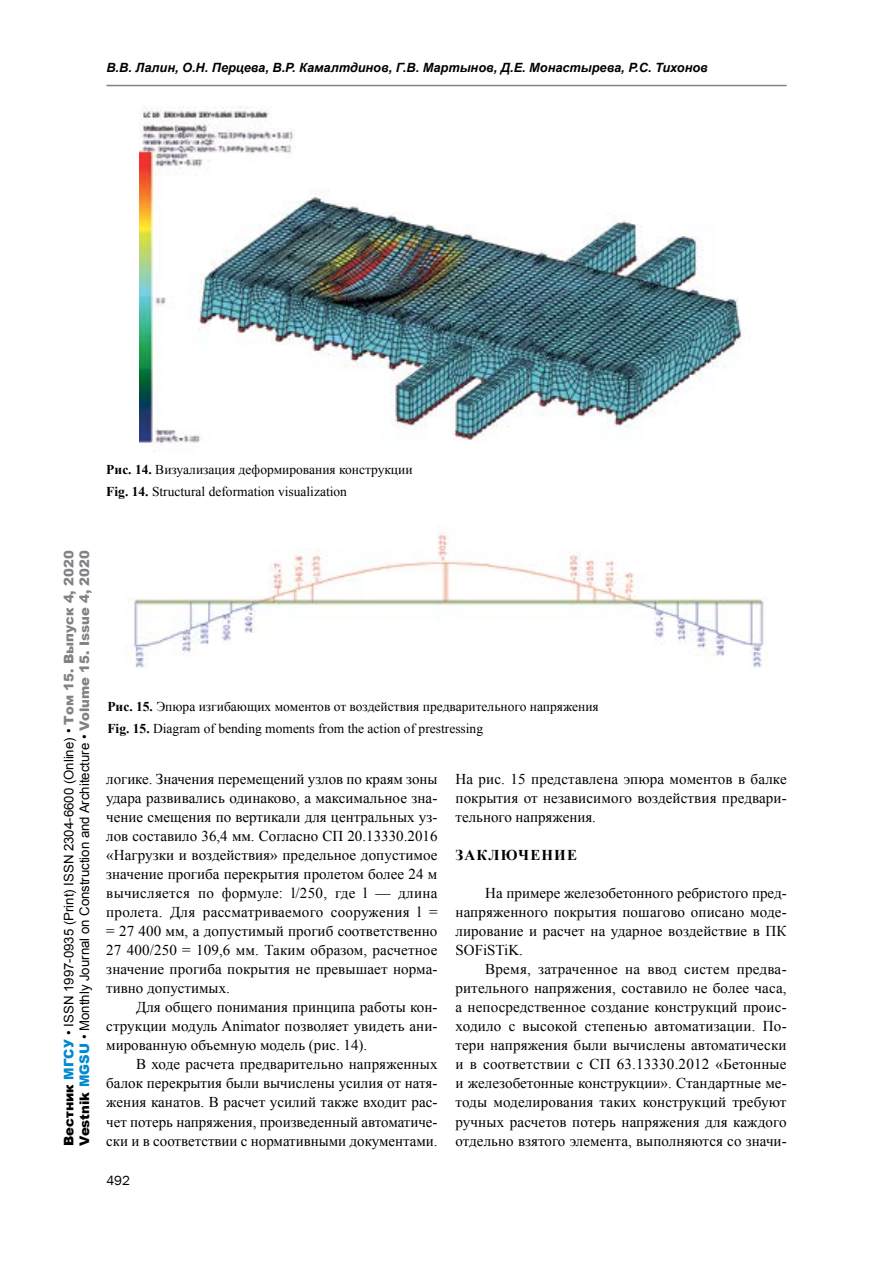
<style>
.page{position:relative;width:893px;height:1263px;background:#fff}
.page>*{position:absolute;margin:0;border:0;box-sizing:border-box;transform-origin:0 0}
.t1{font:15px/19px "Times New Roman";color:#000;text-align:justify}
.t2{font:700 15px "Times New Roman";letter-spacing:.075em;color:#000}
.t3{font:13.5px/21.5px "Times New Roman";color:#000}
.t4{font:13.5px "Franklin Gothic";color:#000}
.t5{font:13.2px/15.9px "Arial";color:#000}
.t6{font:italic 700 12.75px "Arial";color:#000}
.s1{font-weight:700}
.s2{font-weight:900}
.s3{font-weight:900;color:#0089cf}
.s4{font-weight:900;color:#808285}
</style>
<div class="page">
<hr style="left:106px;top:85px;width:681px;height:1px;background:#808285">
<img style="left:140px;top:106px;width:602px;height:346px">
<img style="left:129px;top:532px;width:639px;height:136px">
<p class="t6" style="left:106px;top:59px;width:603px">В.В. Лалин, О.Н. Перцева, В.Р. Камалтдинов, Г.В. Мартынов, Д.Е. Монастырева, Р.С. Тихонов</p>
<p class="t3" style="left:106px;top:459px;width:308px"><span class="s1">Рис. 14.</span> Визуализация деформирования конструкции<br><span class="s1">Fig. 14.</span> Structural deformation visualization</p>
<p class="t5" style="left:61px;top:1146px;width:597px;rotate:-90deg"><span class="s2">Вестник</span> <span class="s3">МГСУ</span> • ISSN 1997-0935 (Print) ISSN 2304-6600 (Online) • <span class="s4">Том 15. Выпуск 4, 2020<br></span><span class="s2">Vestnik</span> <span class="s3">MGSU</span> • Monthly Journal on Construction and Architecture • <span class="s4">Volume 15. Issue 4, 2020</span></p>
<p class="t3" style="left:107px;top:695px;width:493px"><span class="s1">Рис. 15.</span> Эпюра изгибающих моментов от воздействия предварительного напряжения<br><span class="s1">Fig. 15.</span> Diagram of bending moments from the action of prestressing</p>
<p class="t1" style="left:106px;top:769px;width:333px">логике. Значения перемещений узлов по краям зоны удара развивались одинаково, а максимальное зна&shy;чение смещения по вертикали для центральных уз&shy;лов составило 36,4 мм. Согласно СП 20.13330.2016 «Нагрузки и воздействия» предельное допустимое значение прогиба перекрытия пролетом более 24 м вычисляется по формуле: l/250, где l — длина пролета. Для рассматриваемого сооружения l = = 27 400 мм, а допустимый прогиб соответственно 27 400/250 = 109,6 мм. Таким образом, расчетное значение прогиба покрытия не превышает норма&shy;тивно допустимых.</p>
<p class="t1" style="left:106px;top:997px;width:333px;text-indent:30px">Для общего понимания принципа работы кон&shy;струкции модуль Animator позволяет увидеть ани&shy;мированную объемную модель (рис. 14).</p>
<p class="t1" style="left:106px;top:1054px;width:333px;text-indent:30px">В ходе расчета предварительно напряженных балок перекрытия были вычислены усилия от натя&shy;жения канатов. В расчет усилий также входит рас&shy;чет потерь напряжения, произведенный автоматиче&shy;ски и в соответствии с нормативными документами.</p>
<p class="t4" style="left:106px;top:1172px;width:25px">492</p>
<p class="t1" style="left:455px;top:769px;width:333px">На рис. 15 представлена эпюра моментов в балке покрытия от независимого воздействия предвари&shy;тельного напряжения.</p>
<p class="t2" style="left:455px;top:844px;width:123px">ЗАКЛЮЧЕНИЕ</p>
<p class="t1" style="left:455px;top:883px;width:333px;text-indent:30px">На примере железобетонного ребристого пред&shy;напряженного покрытия пошагово описано моде&shy;лирование и расчет на ударное воздействие в ПК SOFiSTiK.</p>
<p class="t1" style="left:455px;top:959px;width:333px;text-indent:30px">Время, затраченное на ввод систем предва&shy;рительного напряжения, составило не более часа, а непосредственное создание конструкций проис&shy;ходило с высокой степенью автоматизации. По&shy;тери напряжения были вычислены автоматически и в соответствии с СП 63.13330.2012 «Бетонные и железобетонные конструкции». Стандартные ме&shy;тоды моделирования таких конструкций требуют ручных расчетов потерь напряжения для каждого отдельно взятого элемента, выполняются со значи-</p>
</div>
